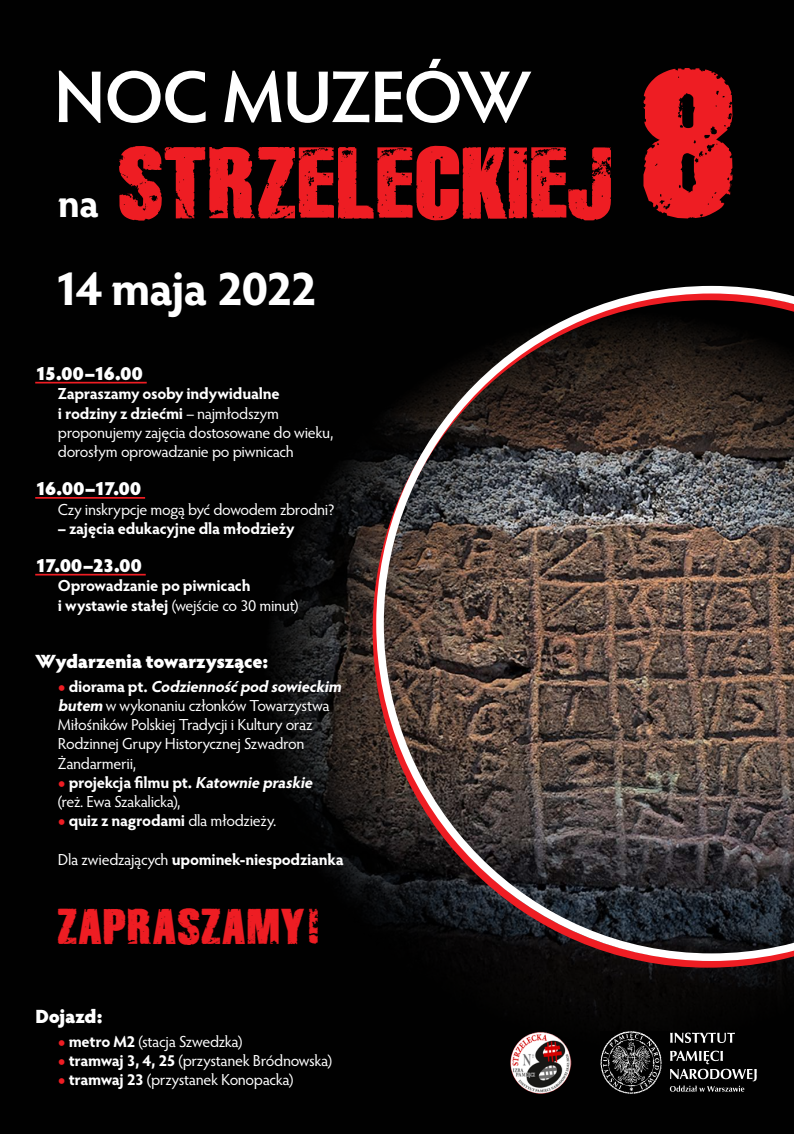
<style>
.page{position:relative;width:794px;height:1134px;background:#010101}
.page>*{position:absolute;margin:0;border:0;box-sizing:border-box;transform-origin:0 0}
.t1{font:600 73.6px "Hypatia Sans Pro";letter-spacing:-.025em;color:#fff}
.t2{font:49.56px "Disintegration";letter-spacing:.02em;color:#ee1d23}
.t3{font:700 48px "Hypatia Sans Pro";letter-spacing:-.025em;color:#fff}
.t4{font:700 40px "Hypatia Sans Pro";color:#fff}
.Paragraph_Style_1{font:900 19.2px "Hypatia Sans Pro";letter-spacing:-.025em;color:#fff}
.Paragraph_Style_1-2{font:16px/19.2px "Hypatia Sans Pro";letter-spacing:-.02em;color:#fff}
.Paragraph_Style_1-3{font:700 16px/19.2px "Hypatia Sans Pro";letter-spacing:-.015em;color:#fff}
.s1{font-weight:700}
.s2{font-weight:400}
.s3{font-weight:900;font-size:24px;color:#ee1d23}
.s4{font-weight:700;font-style:italic}
</style>
<div class="page">
<img style="left:273px;top:460px;width:521px;height:572px">
<svg style="left:376px;top:286px;width:418px;height:675px"></svg>
<img style="left:510px;top:1032px;width:62px;height:61px">
<img style="left:601px;top:1032px;width:156px;height:61px">
<hr style="left:35px;top:382px;width:112px;height:1px;background:#ee1d23">
<hr style="left:35px;top:497px;width:110px;height:2px;background:#ee1d23">
<hr style="left:35px;top:574px;width:111px;height:1px;background:#ee1d23">
<svg style="left:119px;top:146px;width:492px;height:75px"></svg>
<svg style="left:643px;top:68px;width:89px;height:150px"></svg>
<p class="t1" style="left:54px;top:46px;width:479px">NOC MUZEÓW</p>
<p class="t4" style="left:58px;top:175px;width:43px">na</p>
<p class="t3" style="left:53px;top:255px;width:265px">14 maja 2022</p>
<p class="Paragraph_Style_1" style="left:35px;top:359px;width:109px">15.00–16.00</p>
<p class="Paragraph_Style_1-2" style="left:58px;top:384px;width:277px"><span class="s1">Zapraszamy osoby indywidualne<br>i rodziny z dziećmi</span> – najmłodszym proponujemy zajęcia dostosowane do wieku, dorosłym oprowadzanie po piwnicach</p>
<p class="Paragraph_Style_1" style="left:35px;top:474px;width:108px">16.00–17.00</p>
<p class="Paragraph_Style_1-2" style="left:58px;top:499px;width:278px">Czy inskrypcje mogą być dowodem zbrodni?</p>
<p class="Paragraph_Style_1-3" style="left:58px;top:518px;width:238px">– zajęcia edukacyjne dla młodzieży</p>
<p class="Paragraph_Style_1" style="left:35px;top:551px;width:108px">17.00–23.00</p>
<p class="Paragraph_Style_1-3" style="left:58px;top:575px;width:242px">Oprowadzanie po piwnicach<br>i wystawie stałej <span class="s2">(wejście co 30 minut)</span></p>
<p class="Paragraph_Style_1" style="left:35px;top:647px;width:235px">Wydarzenia towarzyszące:</p>
<p class="Paragraph_Style_1-2" style="left:58px;top:676px;width:289px"><span class="s3">∙</span> <span class="s1">d i o r a m a p t .</span> <span class="s4">Codziennośćpod sowieckim butem</span>w wykonaniu członków Towarzystwa Miłośników Polskiej Tradycji i Kultury oraz Rodzinnej Grupy Historycznej Szwadron Żandarmerii,</p>
<p class="Paragraph_Style_1-2" style="left:58px;top:772px;width:260px"><span class="s3">∙</span> <span class="s1">projekcja filmu pt.</span> <span class="s4">Katownie praskie </span>(reż. Ewa Szakalicka),</p>
<p class="Paragraph_Style_1-3" style="left:58px;top:810px;width:220px"><span class="s3">∙</span> quiz z nagrodami <span class="s2">dla młodzieży.</span></p>
<p class="Paragraph_Style_1-3" style="left:58px;top:849px;width:287px"><span class="s2">Dla zwiedzających</span> upominek-niespodzianka</p>
<p class="t2" style="left:58px;top:894px;width:264px">ZAPRASZAMY!</p>
<p class="Paragraph_Style_1" style="left:35px;top:1002px;width:69px">Dojazd:</p>
<p class="Paragraph_Style_1-2" style="left:58px;top:1031px;width:186px"><span class="s3">∙</span> <span class="s1">metro M2</span> (stacja Szwedzka)</p>
<p class="Paragraph_Style_1-2" style="left:58px;top:1051px;width:276px"><span class="s3">∙</span> <span class="s1">tramwaj 3, 4, 25</span> (przystanek Bródnowska)</p>
<p class="Paragraph_Style_1-2" style="left:58px;top:1070px;width:237px"><span class="s3">∙</span> <span class="s1">tramwaj 23</span> (przystanek Konopacka)</p>
</div>
